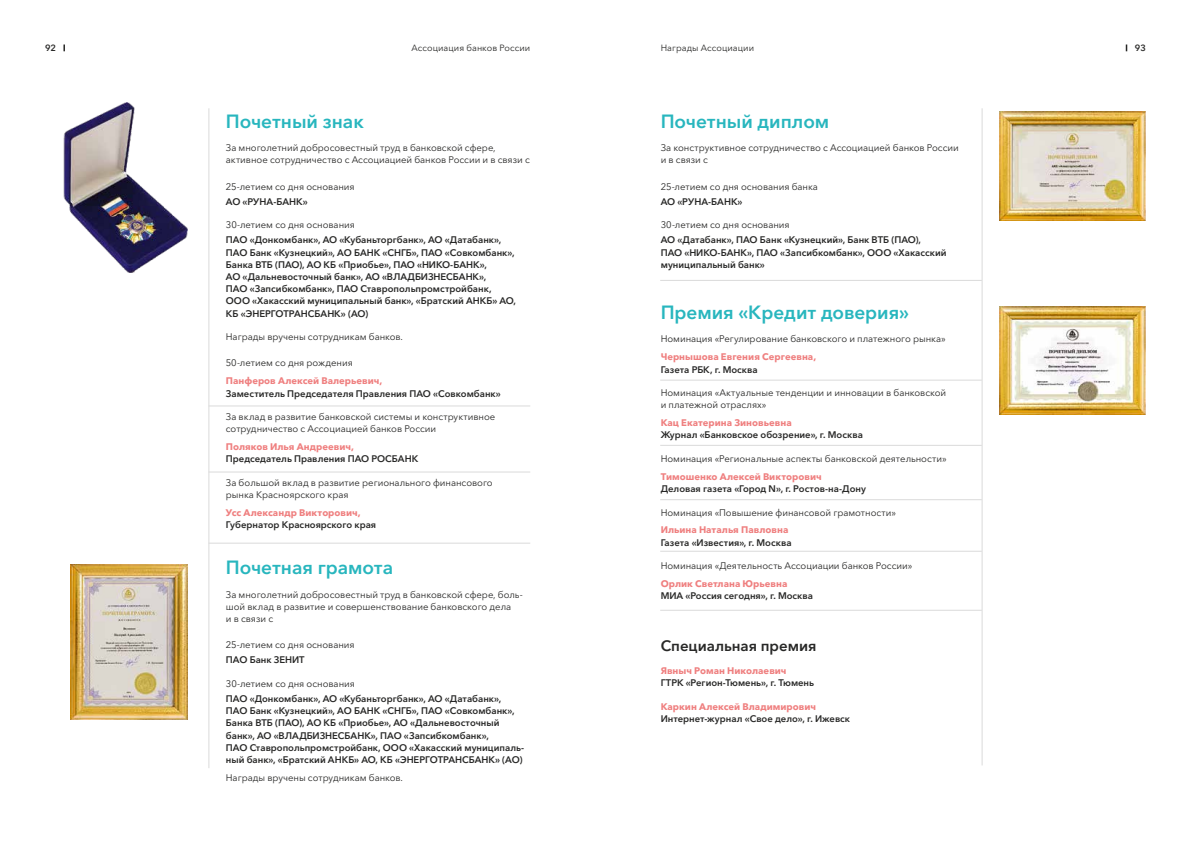
<style>
.page{position:relative;width:1191px;height:842px;background:#fff}
.page>*{position:absolute;margin:0;border:0;box-sizing:border-box;transform-origin:0 0}
.t1{font:600 19px "Avenir Next Cyr";letter-spacing:-.005em;color:#28b6be}
.t2{font:600 15px "Avenir Next Cyr";letter-spacing:-.005em;color:#282827}
.t3{font:600 9.5px/12.2px "Avenir Next Cyr";color:#282827}
.t4{font:9.5px/12.2px "Avenir Next Cyr";letter-spacing:-.005em;color:#282827}
.t5{font:700 9.5px "Avenir Next Cyr";color:#ef8080}
.t6{font:9px "Avenir Next Cyr";letter-spacing:.01em;color:#282827}
.t7{font:600 9px "Avenir Next Cyr";color:#282827}
</style>
<div class="page">
<svg style="left:63px;top:45px;width:2px;height:6px"></svg>
<svg style="left:1125px;top:45px;width:2px;height:6px"></svg>
<hr style="left:981px;top:108px;width:1px;height:657px;background:#dadada">
<hr style="left:209px;top:108px;width:1px;height:660px;background:#dadada">
<hr style="left:660px;top:280px;width:321px;height:1px;background:#dadada">
<hr style="left:660px;top:380px;width:321px;height:1px;background:#dadada">
<hr style="left:660px;top:610px;width:321px;height:1px;background:#dadada">
<hr style="left:660px;top:445px;width:321px;height:1px;background:#dadada">
<hr style="left:660px;top:499px;width:321px;height:1px;background:#dadada">
<hr style="left:660px;top:551px;width:321px;height:1px;background:#dadada">
<hr style="left:209px;top:406px;width:321px;height:1px;background:#dadada">
<hr style="left:209px;top:472px;width:321px;height:1px;background:#dadada">
<hr style="left:209px;top:543px;width:321px;height:1px;background:#dadada">
<img style="left:63px;top:102px;width:124px;height:170px">
<img style="left:71px;top:564px;width:116px;height:156px">
<img style="left:999px;top:111px;width:146px;height:109px">
<img style="left:999px;top:306px;width:146px;height:109px">
<p class="t7" style="left:45px;top:42px;width:12px">92</p>
<p class="t6" style="left:411px;top:43px;width:120px">Ассоциация банков России</p>
<p class="t6" style="left:660px;top:43px;width:95px">Награды Ассоциации</p>
<p class="t7" style="left:1134px;top:42px;width:12px">93</p>
<h1 class="t1" style="left:226px;top:109px;width:139px">Почетный знак</h1>
<p class="t4" style="left:226px;top:142px;width:305px">За многолетний добросовестный труд в банковской сфере, активное сотрудничество с Ассоциацией банков России и в связи с</p>
<p class="t4" style="left:226px;top:180px;width:130px">25‑летием со дня основания</p>
<p class="t3" style="left:226px;top:195px;width:83px">АО «РУНА-БАНК»</p>
<p class="t4" style="left:226px;top:219px;width:130px">30‑летием со дня основания</p>
<p class="t3" style="left:226px;top:234px;width:292px">ПАО «Донкомбанк», АО «Кубаньторгбанк», АО «Датабанк», ПАО Банк «Кузнецкий», АО БАНК «СНГБ», ПАО «Совкомбанк», Банка ВТБ (ПАО), АО КБ «Приобье», ПАО «НИКО-БАНК»,<br>АО «Дальневосточный банк», АО «ВЛАДБИЗНЕСБАНК»,<br>ПАО «Запсибкомбанк», ПАО Ставропольпромстройбанк, ООО «Хакасский муниципальный банк», «Братский АНКБ» АО, КБ «ЭНЕРГОТРАНСБАНК» (АО)</p>
<p class="t4" style="left:226px;top:331px;width:179px">Награды вручены сотрудникам банков.</p>
<p class="t4" style="left:226px;top:357px;width:128px">50‑летием со дня рождения</p>
<p class="t5" style="left:226px;top:375px;width:158px">Панферов Алексей Валерьевич,</p>
<p class="t3" style="left:226px;top:387px;width:276px">Заместитель Председателя Правления ПАО «Совкомбанк»</p>
<p class="t4" style="left:226px;top:411px;width:271px">За вклад в развитие банковской системы и конструктивное сотрудничество с Ассоциацией банков России</p>
<p class="t5" style="left:226px;top:441px;width:129px">Поляков Илья Андреевич,</p>
<p class="t3" style="left:226px;top:453px;width:194px">Председатель Правления ПАО РОСБАНК</p>
<p class="t4" style="left:226px;top:476px;width:268px">За большой вклад в развитие регионального финансового рынка Красноярского края</p>
<p class="t5" style="left:226px;top:507px;width:136px">Усс Александр Викторович,</p>
<p class="t3" style="left:226px;top:519px;width:152px">Губернатор Красноярского края</p>
<h1 class="t1" style="left:226px;top:556px;width:169px">Почетная грамота</h1>
<p class="t4" style="left:226px;top:588px;width:298px">За многолетний добросовестный труд в банковской сфере, боль&shy;шой вклад в развитие и совершенствование банковского дела<br>и в связи с</p>
<p class="t4" style="left:226px;top:639px;width:130px">25‑летием со дня основания</p>
<p class="t3" style="left:226px;top:654px;width:80px">ПАО Банк ЗЕНИТ</p>
<p class="t4" style="left:226px;top:678px;width:130px">30‑летием со дня основания</p>
<p class="t3" style="left:226px;top:692px;width:300px">ПАО «Донкомбанк», АО «Кубаньторгбанк», АО «Датабанк», ПАО Банк «Кузнецкий», АО БАНК «СНГБ», ПАО «Совкомбанк», Банка ВТБ (ПАО), АО КБ «Приобье», АО «Дальневосточный банк», АО «ВЛАДБИЗНЕСБАНК», ПАО «Запсибкомбанк»,<br>ПАО Ставропольпромстройбанк, ООО «Хакасский муниципаль&shy;ный банк», «Братский АНКБ» АО, КБ «ЭНЕРГОТРАНСБАНК» (АО)</p>
<p class="t4" style="left:226px;top:771px;width:179px">Награды вручены сотрудникам банков.</p>
<h1 class="t1" style="left:660px;top:109px;width:170px">Почетный диплом</h1>
<p class="t4" style="left:660px;top:142px;width:300px">За конструктивное сотрудничество с Ассоциацией банков России и в связи с</p>
<p class="t4" style="left:660px;top:180px;width:159px">25-летием со дня основания банка</p>
<p class="t3" style="left:660px;top:195px;width:83px">АО «РУНА-БАНК»</p>
<p class="t4" style="left:660px;top:219px;width:130px">30-летием со дня основания</p>
<p class="t3" style="left:660px;top:234px;width:287px">АО «Датабанк», ПАО Банк «Кузнецкий», Банк ВТБ (ПАО),<br>ПАО «НИКО-БАНК», ПАО «Запсибкомбанк», ООО «Хакасский муниципальный банк»</p>
<h1 class="t1" style="left:660px;top:301px;width:250px">Премия «Кредит доверия»</h1>
<p class="t4" style="left:660px;top:333px;width:286px">Номинация «Регулирование банковского и платежного рынка»</p>
<p class="t5" style="left:660px;top:351px;width:157px">Чернышова Евгения Сергеевна,</p>
<p class="t3" style="left:660px;top:363px;width:98px">Газета РБК, г. Москва</p>
<p class="t4" style="left:660px;top:387px;width:287px">Номинация «Актуальные тенденции и инновации в банковской и платежной отраслях»</p>
<p class="t5" style="left:660px;top:417px;width:133px">Кац Екатерина Зиновьевна</p>
<p class="t3" style="left:660px;top:429px;width:204px">Журнал «Банковское обозрение», г. Москва</p>
<p class="t4" style="left:660px;top:452px;width:287px">Номинация «Региональные аспекты банковской деятельности»</p>
<p class="t5" style="left:660px;top:471px;width:162px">Тимошенко Алексей Викторович</p>
<p class="t3" style="left:660px;top:482px;width:207px">Деловая газета «Город N», г. Ростов-на-Дону</p>
<p class="t4" style="left:660px;top:506px;width:237px">Номинация «Повышение финансовой грамотности»</p>
<p class="t5" style="left:660px;top:524px;width:129px">Ильина Наталья Павловна</p>
<p class="t3" style="left:660px;top:536px;width:132px">Газета «Известия», г. Москва</p>
<p class="t4" style="left:660px;top:560px;width:253px">Номинация «Деятельность Ассоциации банков России»</p>
<p class="t5" style="left:660px;top:578px;width:128px">Орлик Светлана Юрьевна</p>
<p class="t3" style="left:660px;top:590px;width:154px">МИА «Россия сегодня», г. Москва</p>
<h2 class="t2" style="left:660px;top:636px;width:157px">Специальная премия</h2>
<p class="t5" style="left:660px;top:665px;width:127px">Явныч Роман Николаевич</p>
<p class="t3" style="left:660px;top:677px;width:155px">ГТРК «Регион-Тюмень», г. Тюмень</p>
<p class="t5" style="left:660px;top:701px;width:157px">Каркин Алексей Владимирович</p>
<p class="t3" style="left:660px;top:713px;width:191px">Интернет-журнал «Свое дело», г. Ижевск</p>
</div>
